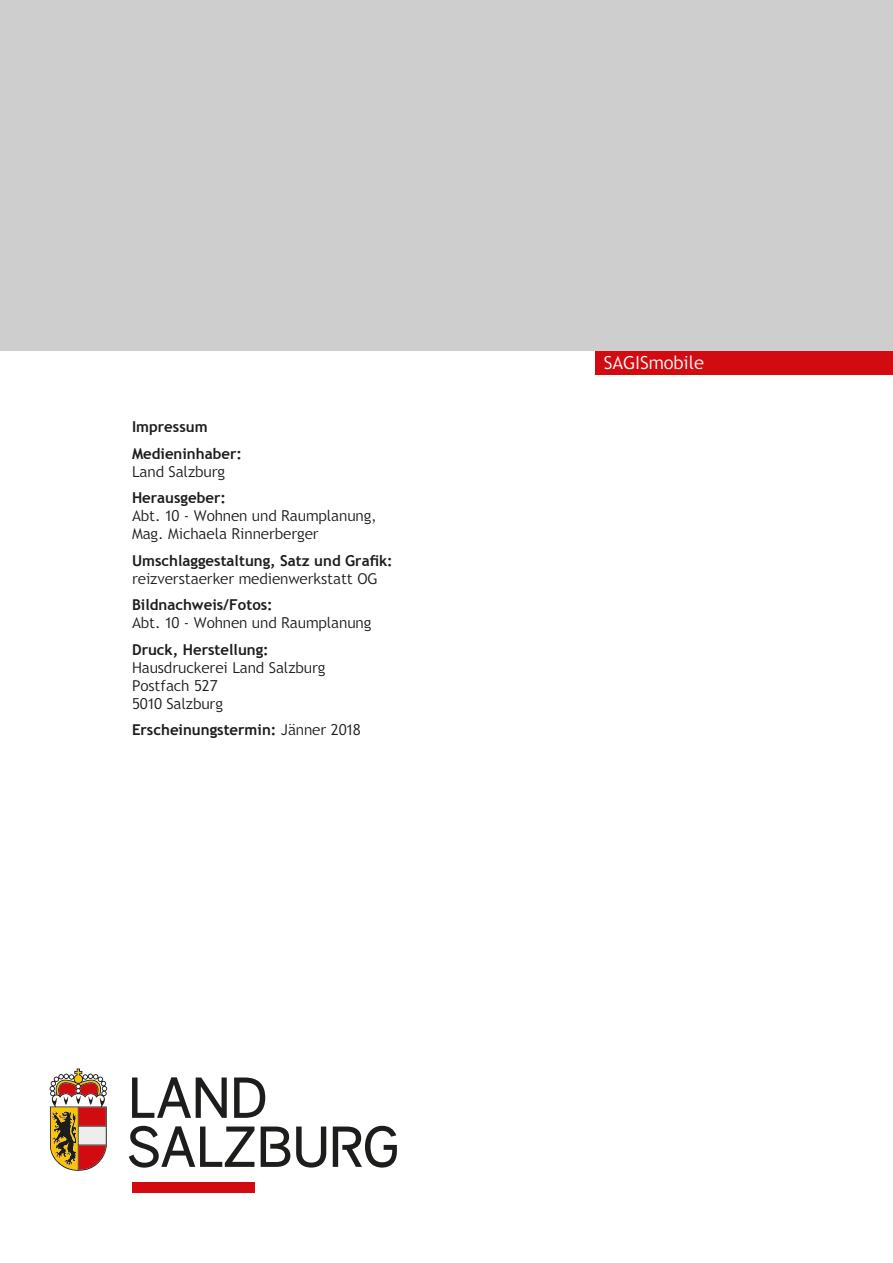
<style>
.page{position:relative;width:893px;height:1263px;background:#fff}
.page>*{position:absolute;margin:0;border:0;box-sizing:border-box;transform-origin:0 0}
.t1{font:300 18px "Trebuchet SBG2";color:#fff}
.t2{font:300 15px/18px "Trebuchet SBG2";color:#1d1d1b}
.t3{font:700 15px/26.5px "Trebuchet MS";color:#1d1d1b}
.t4{font:700 15px "Trebuchet SBG2";color:#1d1d1b}
.s1{font-weight:300}
</style>
<div class="page">
<div style="left:0;top:0;width:893px;height:351px;background:#cecece"></div>
<div style="left:595px;top:351px;width:298px;height:24px;background:#d20b11"></div>
<svg style="left:50px;top:1068px;width:57px;height:103px"></svg>
<div style="left:132px;top:1182px;width:122px;height:11px;background:#d20b11"></div>
<svg style="left:129px;top:1077px;width:268px;height:90px"></svg>
<p class="t3" style="left:132px;top:413px;width:111px">Impressum<br>Medieninhaber:</p>
<p class="t2" style="left:132px;top:462px;width:95px">Land Salzburg</p>
<p class="t3" style="left:132px;top:484px;width:96px">Herausgeber:</p>
<p class="t2" style="left:132px;top:507px;width:246px">Abt. 10 - Wohnen und Raumplanung,<br>Mag. Michaela Rinnerberger</p>
<p class="t3" style="left:132px;top:547px;width:262px">Umschlaggestaltung, Satz und Grafik:</p>
<p class="t2" style="left:132px;top:569px;width:247px">reizverstaerker medienwerkstatt OG</p>
<p class="t3" style="left:132px;top:591px;width:142px">Bildnachweis/Fotos:</p>
<p class="t2" style="left:132px;top:614px;width:241px">Abt. 10 - Wohnen und Raumplanung</p>
<p class="t3" style="left:132px;top:636px;width:138px">Druck, Herstellung:</p>
<p class="t2" style="left:132px;top:658px;width:195px">Hausdruckerei Land Salzburg<br>Postfach 527<br>5010 Salzburg</p>
<p class="t4" style="left:132px;top:720px;width:230px">Erscheinungstermin: <span class="s1">Jänner 2018</span></p>
<p class="t1" style="left:604px;top:352px;width:101px">SAGISmobile</p>
</div>
